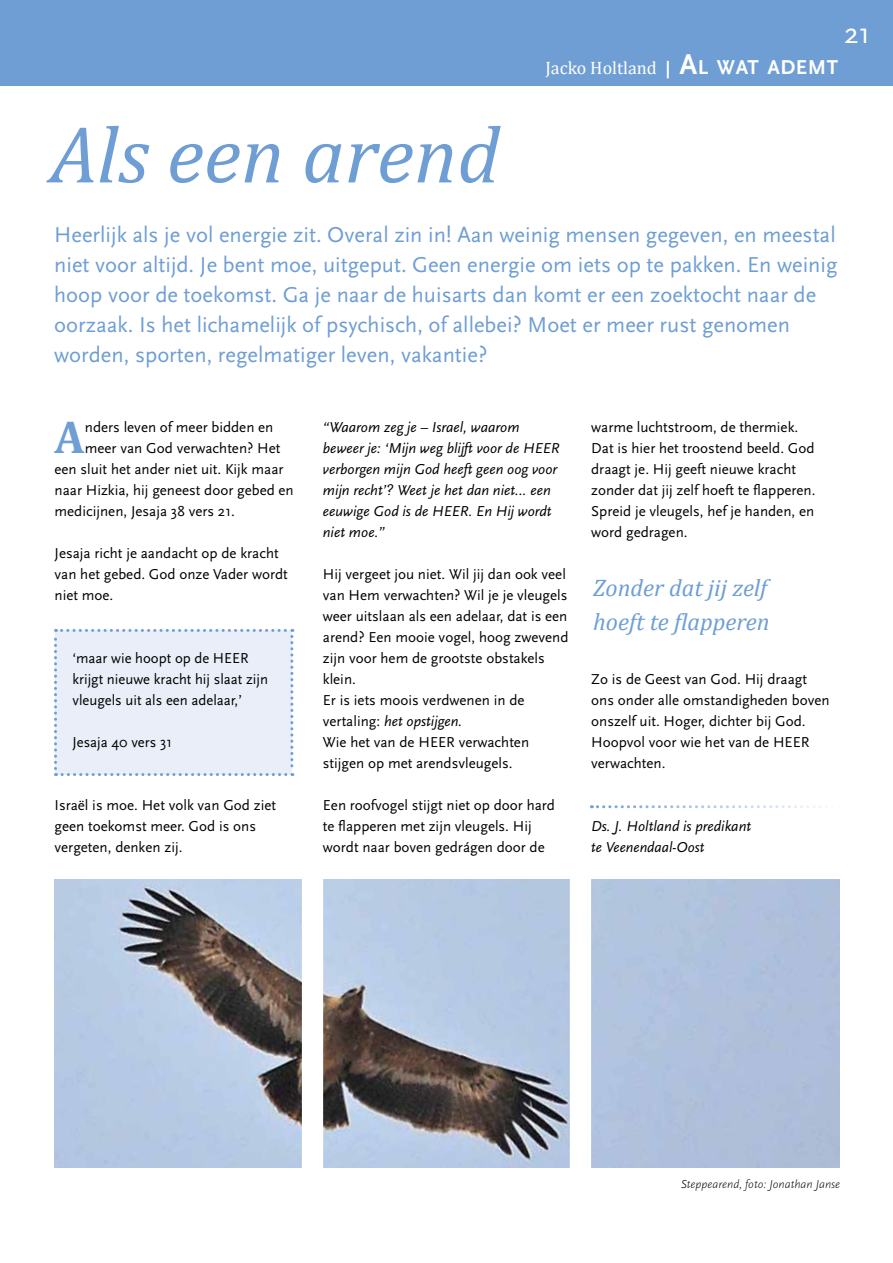
<style>
.page{position:relative;width:893px;height:1263px;background:#fff}
.page>*{position:absolute;margin:0;border:0;box-sizing:border-box;transform-origin:0 0}
.t1{font:italic 81px "Cambria";color:#6e9ed4}
.t2{font:700 46.5px "Cambria";color:#6e9ed4}
.t3{font:30px "Scala Sans";color:#fff}
.t4{font:italic 24px/33.9px "Cambria";color:#6e9ed4}
.t5{font:22.5px/30px "Scala Sans";color:#6e9ed4}
.t6{font:18px "Cambria";color:#fff}
.t7{font:15px/21px "Scala Sans";color:#000}
.t8{font:italic 15px/21px "Scala Sans";color:#000}
.t9{font:italic 300 12px "Scala Sans";color:#000}
.s1{font-family:"Scala Sans";font-weight:700}
.s2{font-family:"Scala Sans";font-weight:700;font-size:30px}
.s3{font-family:"Scala Sans";font-weight:700;font-size:21px}
.s4{font-style:italic}
</style>
<div class="page">
<div style="left:0;top:0;width:893px;height:85px;background:#6e9ed4"></div>
<img style="left:55px;top:879px;width:785px;height:288px">
<div style="left:302px;top:872px;width:21px;height:326px;background:#fff"></div>
<div style="left:570px;top:872px;width:21px;height:326px;background:#fff"></div>
<div style="left:54px;top:629px;width:239px;height:147px;background:#e9eef9"></div>
<svg style="left:591px;top:805px;width:230px;height:3px"></svg>
<h3 class="t3" style="left:844px;top:17px;width:28px">21</h3>
<h1 class="t1" style="left:50px;top:105px;width:451px">Als een arend</h1>
<p class="t6" style="left:545px;top:57px;width:294px">Jacko Holtland <span class="s1">|</span> <span class="s2">A</span><span class="s3">L WAT ADEMT</span></p>
<p class="t5" style="left:54px;top:220px;width:785px">Heerlijk als je vol energie zit. Overal zin in! Aan weinig mensen gegeven, en meestal niet voor altijd. Je bent moe, uitgeput. Geen energie om iets op te pakken. En weinig hoop voor de toekomst. Ga je naar de huisarts dan komt er een zoektocht naar de oorzaak. Is het lichamelijk of psychisch, of allebei? Moet er meer rust genomen worden, sporten, regelmatiger leven, vakantie?</p>
<h2 class="t2" style="left:55px;top:409px;width:32px">A</h2>
<p class="t7" style="left:85px;top:417px;width:190px">nders leven of meer bidden en</p>
<p class="t7" style="left:85px;top:438px;width:197px">meer van God verwachten? Het</p>
<p class="t7" style="left:55px;top:459px;width:231px">een sluit het ander niet uit. Kijk maar</p>
<p class="t7" style="left:55px;top:480px;width:241px">naar Hizkia, hij geneest door gebed en</p>
<p class="t7" style="left:55px;top:501px;width:182px">medicijnen, Jesaja 38 vers 21.</p>
<p class="t7" style="left:55px;top:543px;width:235px">Jesaja richt je aandacht op de kracht van het gebed. God onze Vader wordt niet moe.</p>
<p class="t7" style="left:72px;top:648px;width:197px">‘maar wie hoopt op de HEER krijgt nieuwe kracht hij slaat zijn vleugels uit als een adelaar,’</p>
<p class="t7" style="left:72px;top:732px;width:101px">Jesaja 40 vers 31</p>
<p class="t7" style="left:55px;top:795px;width:223px">Israël is moe. Het volk van God ziet geen toekomst meer. God is ons vergeten, denken zij.</p>
<p class="t8" style="left:323px;top:417px;width:238px">“Waarom zeg je – Israel, waarom beweer je: ‘Mijn weg blijft voor de HEER verborgen mijn God heeft geen oog voor mijn recht’? Weet je het dan niet... een eeuwige God is de HEER. En Hij wordt niet moe.”</p>
<p class="t7" style="left:323px;top:564px;width:247px">Hij vergeet jou niet. Wil jij dan ook veel van Hem verwachten? Wil je je vleugels weer uitslaan als een adelaar, dat is een arend? Een mooie vogel, hoog zwevend zijn voor hem de grootste obstakels klein.<br>Er is iets moois verdwenen in de vertaling: <span class="s4">het opstijgen.<br></span>Wie het van de HEER verwachten stijgen op met arendsvleugels.</p>
<p class="t7" style="left:323px;top:795px;width:234px">Een roofvogel stijgt niet op door hard te flapperen met zijn vleugels. Hij wordt naar boven gedrágen door de</p>
<p class="t7" style="left:591px;top:417px;width:226px">warme luchtstroom, de thermiek.<br>Dat is hier het troostend beeld. God draagt je. Hij geeft nieuwe kracht zonder dat jij zelf hoeft te flapperen.<br>Spreid je vleugels, hef je handen, en word gedragen.</p>
<h3 class="t4" style="left:593px;top:570px;width:178px">Zonder dat jij zelf hoeft te flapperen</h3>
<p class="t7" style="left:591px;top:669px;width:240px">Zo is de Geest van God. Hij draagt ons onder alle omstandigheden boven onszelf uit. Hoger, dichter bij God.<br>Hoopvol voor wie het van de HEER verwachten.</p>
<p class="t8" style="left:591px;top:816px;width:161px">Ds. J. Holtland is predikant te Veenendaal-Oost</p>
<p class="t9" style="left:681px;top:1178px;width:161px">Steppearend, foto: Jonathan Janse</p>
</div>
